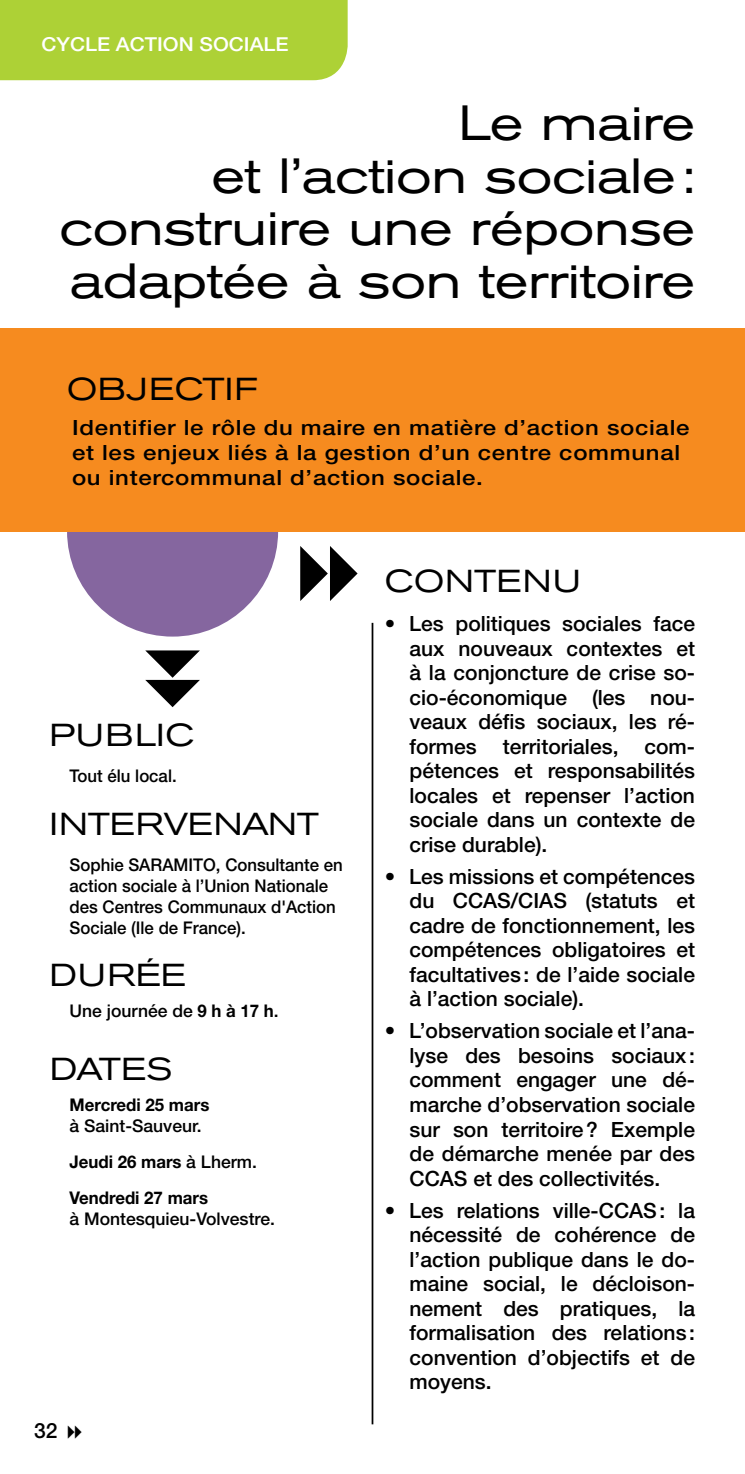
<style>
.page{position:relative;width:745px;height:1474px;background:#fff}
.page>*{position:absolute;margin:0;border:0;box-sizing:border-box;transform-origin:0 0}
.t1{font:49px/52.5px "Akzidenz Grot Ext BQ";letter-spacing:-.01em;color:#000;text-align:right}
.t2{font:31.5px "Akzidenz Grot Ext BQ";letter-spacing:.02em;color:#000}
.t3{font:31.5px "Akzidenz Grot Ext BQ";letter-spacing:-.01em;color:#000}
.t4{font:500 21px/24.5px "Helvetica Neue LT";color:#000;text-align:justify}
.t5{font:500 21px/25.2px "Helvetica Neue LT";letter-spacing:.03em;color:#000;scale:1.14 1}
.t6{font:500 19.25px "Helvetica Neue LT";color:#fff;scale:1.08 1}
.t7{font:500 17.5px/21px "Helvetica Neue LT";color:#000;scale:.96 1}
.t8{font:700 17.5px/35.9px "Helvetica Neue LT";color:#000;scale:.96 1}
.t9{font:500 17.5px "Helvetica Neue LT";color:#000}
.s1{font-weight:700}
.s2{font-weight:500}
</style>
<div class="page">
<div style="left:0;top:0;width:347px;height:80px;background:#add136"></div>
<div style="left:67px;top:425px;width:211px;height:211px;background:#85669f;border-radius:50%"></div>
<div style="left:0;top:329px;width:744px;height:203px;background:#f68b1f"></div>
<svg style="left:145px;top:650px;width:55px;height:57px"></svg>
<svg style="left:300px;top:546px;width:57px;height:55px"></svg>
<hr style="left:371px;top:623px;width:2px;height:801px;background:#000">
<hr style="left:744px;top:329px;width:1px;height:203px;background:#f68b1f">
<p class="t6" style="left:41px;top:33px;width:230px">CYCLE ACTION SOCIALE</p>
<h1 class="t1" style="left:59px;top:98px;width:636px">Le maire<br>et l’action sociale: construire une réponse adaptée à son territoire</h1>
<h2 class="t2" style="left:67px;top:370px;width:192px">OBJECTIF</h2>
<p class="t5" style="left:72px;top:414px;width:543px">Identifier le rôle du maire en matière d’action sociale et les enjeux liés à la gestion d’un centre communal ou intercommunal d’action sociale.</p>
<h2 class="t2" style="left:50px;top:717px;width:146px">PUBLIC</h2>
<p class="t7" style="left:69px;top:765px;width:113px">Tout élu local.</p>
<h2 class="t3" style="left:50px;top:805px;width:271px">INTERVENANT</h2>
<p class="t7" style="left:69px;top:853px;width:286px">Sophie SARAMITO, Consultante en action sociale à l’Union Nationale des Centres Communaux d'Action<br>Sociale (Ile de France).</p>
<h2 class="t2" style="left:50px;top:957px;width:137px">DURÉE</h2>
<p class="t9" style="left:69px;top:1000px;width:210px">Une journée de <span class="s1">9 h à 17 h</span>.</p>
<h2 class="t2" style="left:50px;top:1050px;width:124px">DATES</h2>
<p class="t8" style="left:69px;top:1086px;width:147px">Mercredi 25 mars</p>
<p class="t8" style="left:69px;top:1107px;width:197px"><span class="s2">à Saint-Sauveur.<br></span>Jeudi 26 mars <span class="s2">à Lherm.<br></span>Vendredi 27 mars</p>
<p class="t9" style="left:69px;top:1207px;width:207px">à Montesquieu-Volvestre.</p>
<p class="t4" style="left:34px;top:1417px;width:25px">32</p>
<h2 class="t2" style="left:384px;top:562px;width:198px">CONTENU</h2>
<p class="t4" style="left:409px;top:611px;width:287px;text-indent:-25px">• Les politiques sociales face aux nouveaux contextes et à la conjoncture de crise so&shy;cio-économique (les nou&shy;veaux défis sociaux, les ré&shy;formes territoriales, com&shy;pétences et responsabilités locales et repenser l’action sociale dans un contexte de crise durable).</p>
<p class="t4" style="left:409px;top:864px;width:287px;text-indent:-25px">• Les missions et compétences du CCAS/CIAS (statuts et cadre de fonctionnement, les compétences obligatoires et facultatives: de l’aide sociale à l’action sociale).</p>
<p class="t4" style="left:409px;top:1018px;width:287px;text-indent:-25px">• L’observation sociale et l’ana&shy;lyse des besoins sociaux: comment engager une dé&shy;marche d’observation sociale sur son territoire? Exemple de démarche menée par des CCAS et des collectivités.</p>
<p class="t4" style="left:409px;top:1197px;width:287px;text-indent:-25px">• Les relations ville-CCAS: la nécessité de cohérence de l’action publique dans le do&shy;maine social, le décloison&shy;nement des pratiques, la formalisation des relations: convention d’objectifs et de moyens.</p>
</div>
